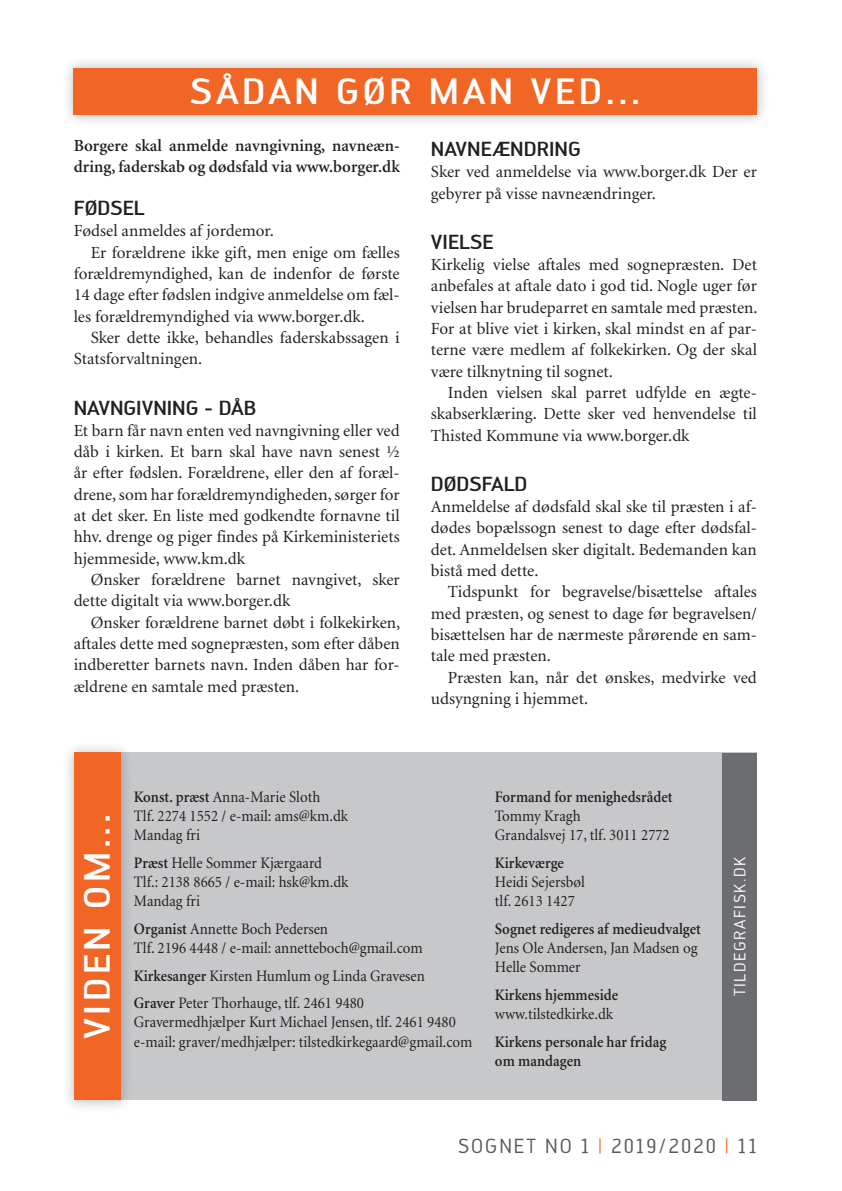
<style>
.page{position:relative;width:842px;height:1191px;background:#fff}
.page>*{position:absolute;margin:0;border:0;box-sizing:border-box;transform-origin:0 0}
.t1{font:500 36px "Engel";letter-spacing:.1em;color:#fff}
.t2{font:500 20px "Engel";color:#231f20}
.t3{font:20px "Engel";letter-spacing:.1em;color:#57585a}
.Brødtxt_u_indr{font:17px/21.4px "Minion";color:#231f20;text-align:justify}
.Brødtxt_u_indr-2{font:600 17px/21.4px "Minion";color:#231f20}
.t4{font:16px/19.2px "Minion";color:#231f20;scale:.93 1}
.t5{font:600 16px/19.2px "Minion";color:#231f20;scale:.93 1}
.t6{font:16px "Engel";letter-spacing:.1em;color:#fff}
.s1{font-weight:600}
.s2{color:#f26625}
</style>
<div class="page">
<div style="left:61px;top:56px;width:708px;height:71px;background:#231f20;opacity:.3"></div>
<div style="left:74px;top:68px;width:683px;height:47px;background:#f26625"></div>
<div style="left:121px;top:752px;width:636px;height:348px;background:#c7c8ca"></div>
<div style="left:62px;top:740px;width:71px;height:372px;background:#231f20;opacity:.3"></div>
<div style="left:74px;top:752px;width:47px;height:348px;background:#f26625"></div>
<div style="left:723px;top:752px;width:34px;height:348px;background:#6c6d70"></div>
<p class="t1" style="left:190px;top:71px;width:452px">SÅDAN GØR MAN VED...</p>
<p class="Brødtxt_u_indr-2" style="left:74px;top:135px;width:327px">Borgere skal anmelde navngivning, navneæn&shy;dring, faderskab og dødsfald via www.borger.dk</p>
<p class="t2" style="left:74px;top:196px;width:73px">FØDSEL</p>
<p class="Brødtxt_u_indr" style="left:74px;top:221px;width:202px">Fødsel anmeldes af jordemor.</p>
<p class="Brødtxt_u_indr" style="left:74px;top:242px;width:328px;text-indent:17px">Er forældrene ikke gift, men enige om fælles forældremyndighed, kan de indenfor de første 14 dage efter fødslen indgive anmeldelse om fæl&shy;les forældremyndighed via www.borger.dk.</p>
<p class="Brødtxt_u_indr" style="left:74px;top:327px;width:328px;text-indent:17px">Sker dette ikke, behandles faderskabssagen i<br>Statsforvaltningen.</p>
<p class="t2" style="left:74px;top:396px;width:184px">NAVNGIVNING - DÅB</p>
<p class="Brødtxt_u_indr" style="left:74px;top:420px;width:328px">Et barn får navn enten ved navngivning eller ved dåb i kirken. Et barn skal have navn senest ½ år efter fødslen. Forældrene, eller den af foræl&shy;drene, som har forældremyndigheden, sørger for at det sker. En liste med godkendte fornavne til hhv. drenge og piger findes på Kirkeministeriets hjemmeside, www.km.dk</p>
<p class="Brødtxt_u_indr" style="left:74px;top:569px;width:327px;text-indent:17px">Ønsker forældrene barnet navngivet, sker dette digitalt via www.borger.dk</p>
<p class="Brødtxt_u_indr" style="left:74px;top:612px;width:328px;text-indent:17px">Ønsker forældrene barnet døbt i folkekirken, aftales dette med sognepræsten, som efter dåben indberetter barnets navn. Inden dåben har for&shy;ældrene en samtale med præsten.</p>
<p class="t2" style="left:431px;top:137px;width:151px">NAVNEÆNDRING</p>
<p class="Brødtxt_u_indr" style="left:431px;top:162px;width:328px">Sker ved anmeldelse via www.borger.dk Der er gebyrer på visse navneændringer.</p>
<p class="t2" style="left:431px;top:230px;width:64px">VIELSE</p>
<p class="Brødtxt_u_indr" style="left:431px;top:254px;width:328px">Kirkelig vielse aftales med sognepræsten. Det anbefales at aftale dato i god tid. Nogle uger før vielsen har brudeparret en samtale med præsten.<br>For at blive viet i kirken, skal mindst en af par&shy;terne være medlem af folkekirken. Og der skal være tilknytning til sognet.</p>
<p class="Brødtxt_u_indr" style="left:431px;top:382px;width:327px;text-indent:17px">Inden vielsen skal parret udfylde en ægte&shy;skabserklæring. Dette sker ved henvendelse til Thisted Kommune via www.borger.dk</p>
<p class="t2" style="left:431px;top:472px;width:98px">DØDSFALD</p>
<p class="Brødtxt_u_indr" style="left:431px;top:496px;width:327px">Anmeldelse af dødsfald skal ske til præsten i af&shy;dødes bopælssogn senest to dage efter dødsfal&shy;det. Anmeldelsen sker digitalt. Bedemanden kan bistå med dette.</p>
<p class="Brødtxt_u_indr" style="left:431px;top:582px;width:328px;text-indent:17px">Tidspunkt for begravelse/bisættelse aftales med præsten, og senest to dage før begravelsen/ bisættelsen har de nærmeste pårørende en sam&shy;tale med præsten.</p>
<p class="Brødtxt_u_indr" style="left:431px;top:667px;width:327px;text-indent:17px">Præsten kan, når det ønskes, medvirke ved udsyngning i hjemmet.</p>
<p class="t1" style="left:76px;top:1039px;width:227px;rotate:-90deg">VIDEN OM...</p>
<p class="t4" style="left:134px;top:787px;width:202px"><span class="s1">Konst. præst</span> Anna-Marie Sloth</p>
<p class="t4" style="left:134px;top:806px;width:232px">Tlf. 2274 1552 / e-mail: ams@km.dk</p>
<p class="t4" style="left:134px;top:826px;width:73px">Mandag fri</p>
<p class="t4" style="left:134px;top:853px;width:204px"><span class="s1">Præst</span> Helle Sommer Kjærgaard</p>
<p class="t4" style="left:134px;top:872px;width:232px">Tlf.: 2138 8665 / e-mail: hsk@km.dk</p>
<p class="t4" style="left:134px;top:892px;width:73px">Mandag fri</p>
<p class="t4" style="left:134px;top:919px;width:210px"><span class="s1">Organist</span> Annette Boch Pedersen</p>
<p class="t4" style="left:134px;top:938px;width:312px">Tlf. 2196 4448 / e-mail: annetteboch@gmail.com</p>
<p class="t4" style="left:134px;top:966px;width:314px"><span class="s1">Kirkesanger</span> Kirsten Humlum og Linda Gravesen</p>
<p class="t4" style="left:134px;top:994px;width:249px"><span class="s1">Graver</span> Peter Thorhauge, tlf. 2461 9480</p>
<p class="t4" style="left:134px;top:1013px;width:348px">Gravermedhjælper Kurt Michael Jensen, tlf. 2461 9480</p>
<p class="t4" style="left:134px;top:1032px;width:365px">e-mail: graver/medhjælper: tilstedkirkegaard@gmail.com</p>
<p class="t5" style="left:495px;top:787px;width:192px">Formand for menighedsrådet</p>
<p class="t4" style="left:495px;top:806px;width:94px">Tommy Kragh</p>
<p class="t4" style="left:495px;top:826px;width:189px">Grandalsvej 17, tlf. 3011 2772</p>
<p class="t5" style="left:495px;top:853px;width:76px">Kirkeværge</p>
<p class="t4" style="left:495px;top:872px;width:98px">Heidi Sejersbøl</p>
<p class="t4" style="left:495px;top:892px;width:87px">tlf. 2613 1427</p>
<p class="t5" style="left:495px;top:919px;width:223px">Sognet redigeres af medieudvalget</p>
<p class="t4" style="left:495px;top:938px;width:219px">Jens Ole Andersen, Jan Madsen og<br>Helle Sommer</p>
<p class="t5" style="left:495px;top:985px;width:134px">Kirkens hjemmeside</p>
<p class="t4" style="left:495px;top:1005px;width:129px">www.tilstedkirke.dk</p>
<p class="t5" style="left:495px;top:1032px;width:186px">Kirkens personale har fridag om mandagen</p>
<p class="t6" style="left:731px;top:996px;width:141px;rotate:-90deg">TILDEGRAFISK.DK</p>
<p class="t3" style="left:458px;top:1134px;width:300px">SOGNET NO 1 <span class="s2">|</span> 2019/2020 <span class="s2">|</span> 11</p>
</div>
